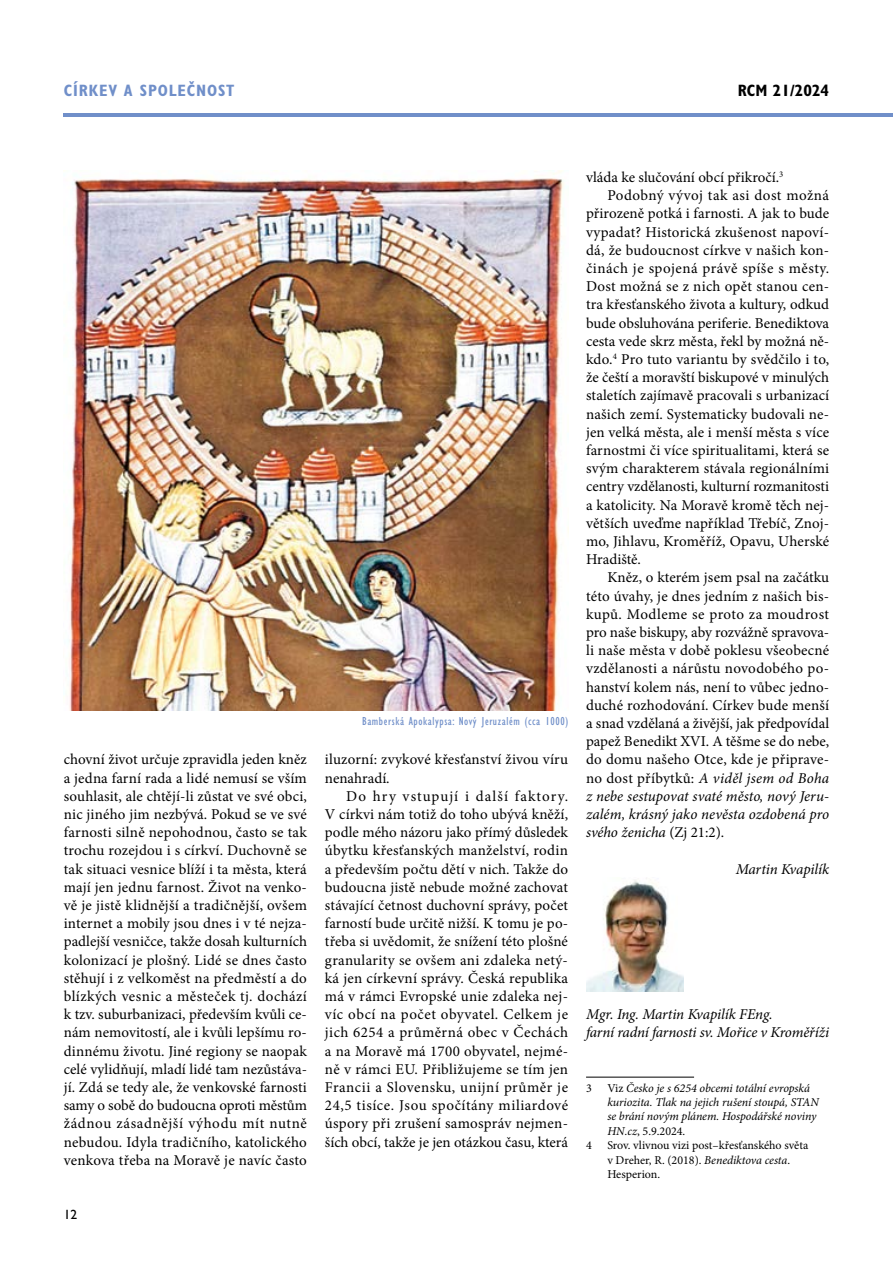
<style>
.page{position:relative;width:893px;height:1263px;background:#fff}
.page>*{position:absolute;margin:0;border:0;box-sizing:border-box;transform-origin:0 0}
.t1{font:700 condensed 16.5px "Gill Sans Std";letter-spacing:.05em;color:#708fc9}
.t2{font:700 condensed 16.5px "Gill Sans Std";color:#000}
.t3{font:15px/18.1px "Minion Pro";letter-spacing:.01em;color:#000;text-align:justify}
.t4{font:italic 15px/18.1px "Minion Pro";letter-spacing:-.005em;color:#000}
.t5{font:15px "Minion Pro";letter-spacing:.03em;color:#000}
.t6{font:15px "Minion Pro";letter-spacing:-.01em;color:#000}
.t7{font:italic 15px "Minion Pro";letter-spacing:.015em;color:#000}
.t8{font:13.5px "Gill Sans Std";color:#000}
.t9{font:italic 12px/14.4px "Minion Pro";letter-spacing:-.005em;color:#000}
.t10{font:12px/14.4px "Minion Pro";color:#000}
.t11{font:condensed 12px "Gill Sans Std";letter-spacing:.05em;color:#708fc9}
.s1{font-style:normal}
.s2{font-style:italic}
</style>
<div class="page">
<hr style="left:64px;top:113px;width:829px;height:4px;background:#708fc9">
<hr style="left:586px;top:1077px;width:108px;height:1px;background:#000">
<img style="left:64px;top:170px;width:500px;height:540px">
<img style="left:586px;top:878px;width:98px;height:114px">
<p class="t1" style="left:64px;top:81px;width:143px">CÍRKEV A SPO LEČNOST</p>
<p class="t2" style="left:738px;top:81px;width:93px">RCM 21/2024</p>
<p class="t11" style="left:362px;top:714px;width:207px">Bamberská Apokalypsa: Nový Jeruzalém (cca 1000)</p>
<p class="t3" style="left:64px;top:751px;width:245px">chovní život určuje zpravidla jeden kněz a jedna farní rada a lidé nemusí se vším souhlasit, ale chtějí-li zůstat ve své obci, nic jiného jim nezbývá. Pokud se ve své farnosti silně nepohodnou, často se tak trochu rozejdou i s církví. Duchovně se tak situaci vesnice blíží i ta města, která mají jen jednu farnost. Život na venko&shy;vě je jistě klidnější a tradičnější, ovšem internet a mobily jsou dnes i v té nejza&shy;padlejší vesničce, takže dosah kulturních kolonizací je plošný. Lidé se dnes často stěhují i z velkoměst na předměstí a do blízkých vesnic a městeček tj. dochází k tzv. suburbanizaci, především kvůli ce&shy;nám nemovitostí, ale i kvůli lepšímu ro&shy;dinnému životu. Jiné regiony se naopak celé vylidňují, mladí lidé tam nezůstáva&shy;jí. Zdá se tedy ale, že venkovské farnosti samy o sobě do budoucna oproti městům žádnou zásadnější výhodu mít nutně nebudou. Idyla tradičního, katolického venkova třeba na Moravě je navíc často</p>
<p class="t3" style="left:325px;top:750px;width:245px">iluzorní: zvykové křesťanství živou víru nenahradí.</p>
<p class="t3" style="left:325px;top:787px;width:245px;text-indent:21px">Do hry vstupují i další faktory.<br>V církvi nám totiž do toho ubývá kněží, podle mého názoru jako přímý důsledek úbytku křesťanských manželství, rodin a především počtu dětí v nich. Takže do budoucna jistě nebude možné zachovat stávající četnost duchovní správy, počet farností bude určitě nižší. K tomu je po&shy;třeba si uvědomit, že snížení této plošné granularity se ovšem ani zdaleka netý&shy;ká jen církevní správy. Česká republika má v rámci Evropské unie zdaleka nej&shy;víc obcí na počet obyvatel. Celkem je jich 6254 a průměrná obec v Čechách a na Moravě má 1700 obyvatel, nejmé&shy;ně v rámci EU. Přibližujeme se tím jen Francii a Slovensku, unijní průměr je 24,5 tisíce. Jsou spočítány miliardové úspory při zrušení samospráv nejmen&shy;ších obcí, takže je jen otázkou času, která</p>
<p class="t8" style="left:64px;top:1207px;width:15px">12</p>
<p class="t3" style="left:586px;top:168px;width:199px">vláda ke slučování obcí přikročí.<sup>3</sup></p>
<p class="t5" style="left:607px;top:185px;width:223px">Podobný vývoj tak asi dost možná</p>
<p class="t3" style="left:586px;top:205px;width:245px">přirozeně potká i farnosti. A jak to bude</p>
<p class="t3" style="left:586px;top:223px;width:245px">vypadat? Historická zkušenost napoví-</p>
<p class="t3" style="left:586px;top:241px;width:245px">dá, že budoucnost církve v našich kon-</p>
<p class="t5" style="left:586px;top:258px;width:245px">činách je spojená právě spíše s městy.</p>
<p class="t3" style="left:586px;top:277px;width:245px">Dost možná se z nich opět stanou cen-</p>
<p class="t3" style="left:586px;top:296px;width:245px">tra křesťanského života a kultury, odkud</p>
<p class="t3" style="left:586px;top:314px;width:245px">bude obsluhována periferie. Benediktova</p>
<p class="t3" style="left:586px;top:332px;width:245px">cesta vede skrz města, řekl by možná ně-</p>
<p class="t3" style="left:586px;top:350px;width:245px">kdo.<sup>4</sup> Pro tuto variantu by svědčilo i to,</p>
<p class="t3" style="left:586px;top:368px;width:245px">že čeští a moravští biskupové v minulých</p>
<p class="t3" style="left:586px;top:387px;width:245px">staletích zajímavě pracovali s urbanizací</p>
<p class="t3" style="left:586px;top:405px;width:245px">našich zemí. Systematicky budovali ne-</p>
<p class="t3" style="left:586px;top:423px;width:245px">jen velká města, ale i menší města s více</p>
<p class="t3" style="left:586px;top:441px;width:245px">farnostmi či více spiritualitami, která se</p>
<p class="t3" style="left:586px;top:459px;width:245px">svým charakterem stávala regionálními</p>
<p class="t3" style="left:586px;top:478px;width:245px">centry vzdělanosti, kulturní rozmanitosti</p>
<p class="t3" style="left:586px;top:496px;width:245px">a katolicity. Na Moravě kromě těch nej-</p>
<p class="t3" style="left:586px;top:514px;width:245px">větších uveďme například Třebíč, Znoj-</p>
<p class="t3" style="left:586px;top:532px;width:245px">mo, Jihlavu, Kroměříž, Opavu, Uherské</p>
<p class="t3" style="left:586px;top:550px;width:56px">Hradiště.</p>
<p class="t3" style="left:607px;top:569px;width:223px">Kněz, o kterém jsem psal na začátku</p>
<p class="t3" style="left:586px;top:587px;width:245px">této úvahy, je dnes jedním z našich bis-</p>
<p class="t5" style="left:586px;top:604px;width:245px">kupů. Modleme se proto za moudrost</p>
<p class="t6" style="left:586px;top:622px;width:245px">pro naše biskupy, aby rozvážně spravova-</p>
<p class="t3" style="left:586px;top:641px;width:245px">li naše města v době poklesu všeobecné</p>
<p class="t3" style="left:586px;top:659px;width:245px">vzdělanosti a nárůstu novodobého po-</p>
<p class="t3" style="left:586px;top:678px;width:245px">hanství kolem nás, není to vůbec jedno-</p>
<p class="t3" style="left:586px;top:696px;width:245px">duché rozhodování. Církev bude menší</p>
<p class="t3" style="left:586px;top:714px;width:245px">a snad vzdělaná a živější, jak předpovídal</p>
<p class="t3" style="left:586px;top:732px;width:245px">papež Benedikt XVI. A těšme se do nebe,</p>
<p class="t3" style="left:586px;top:750px;width:245px">do domu našeho Otce, kde je připrave-</p>
<p class="t7" style="left:586px;top:767px;width:245px"><span class="s1">no dost příbytků:</span> A viděl jsem od Boha</p>
<p class="t4" style="left:586px;top:787px;width:245px">z nebe sestupovat svaté město, nový Jeru-</p>
<p class="t4" style="left:586px;top:805px;width:245px">zalém, krásný jako nevěsta ozdobená pro</p>
<p class="t4" style="left:586px;top:823px;width:140px">svého ženicha <span class="s1">(Zj 21:2).</span></p>
<p class="t4" style="left:736px;top:860px;width:95px">Martin Kvapilík</p>
<p class="t4" style="left:586px;top:1005px;width:245px">Mgr. Ing. Martin Kvapilík FEng.<br>farní radní farnosti sv. Mořice v Kroměříži</p>
<p class="t10" style="left:586px;top:1080px;width:7px">3</p>
<p class="t9" style="left:607px;top:1080px;width:213px"><span class="s1">Viz</span> Česko je s 6254 obcemi totální evropská kuriozita. Tlak na jejich rušení stoupá, STAN se brání novým plánem. Hospodářské noviny HN.cz<span class="s1">, 5.9.2024.</span></p>
<p class="t10" style="left:586px;top:1138px;width:7px">4</p>
<p class="t10" style="left:607px;top:1138px;width:203px">Srov. vlivnou vizi post–křesťanského světa v Dreher, R. (2018). <span class="s2">Benediktova cesta</span>.<br>Hesperion.</p>
</div>
